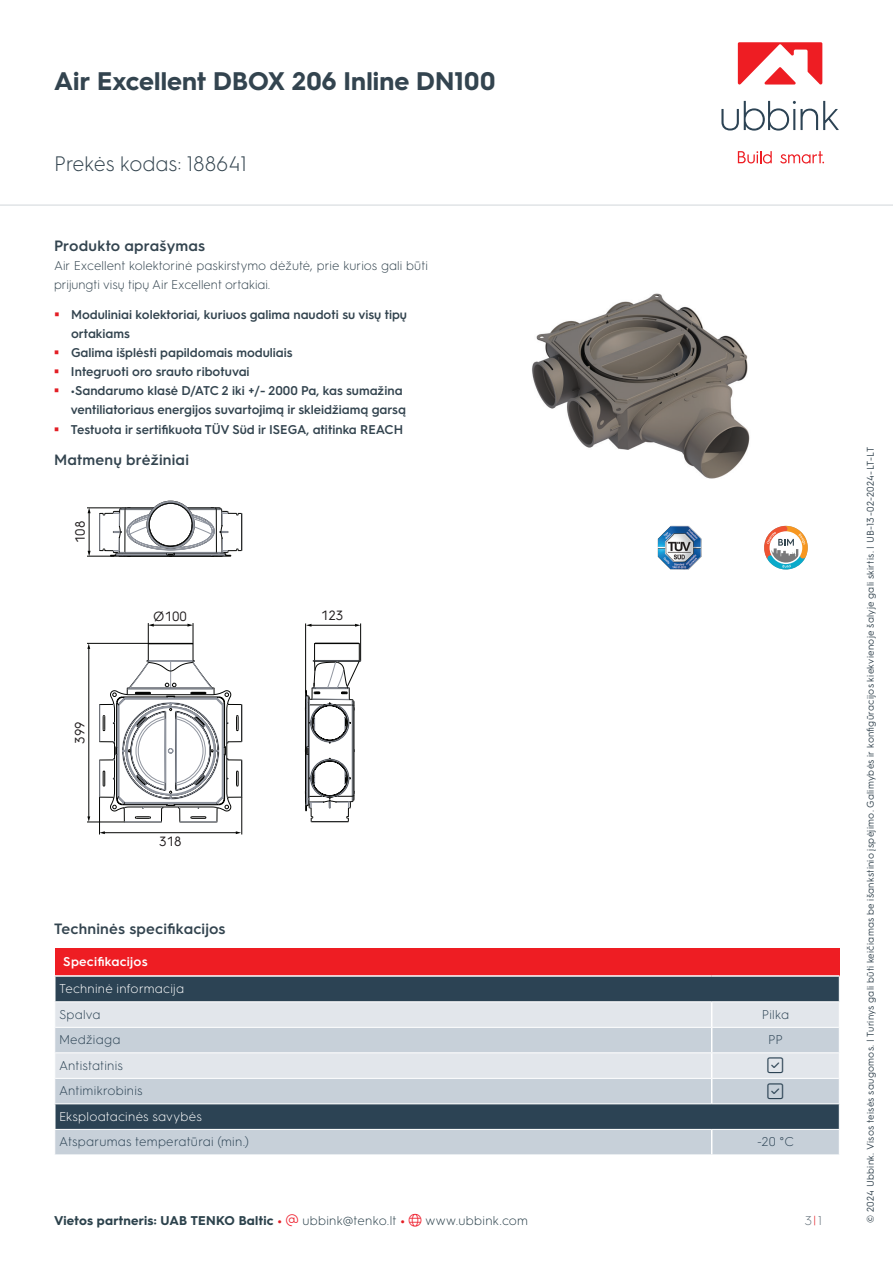
<style>
.page{position:relative;width:893px;height:1263px;background:#fff}
.page>*{position:absolute;margin:0;border:0;box-sizing:border-box;transform-origin:0 0}
.t1{font:700 25.5px "HGS3";letter-spacing:.005em;color:#33444f}
.t2{font:300 21px "HGS3";color:#33444f}
.t3{font:300 18px "Font Awesome 6 Pro";color:#2c4354}
.t4{font:600 15px "HGS3";letter-spacing:.01em;color:#33444f}
.t5{font:13.5px "HGS3";color:#211d1e}
.t6{font:600 12.75px/19.2px "HGS3";color:#33444f}
.t7{font:300 12.75px/19.2px "HGS3";letter-spacing:.005em;color:#33444f}
.t8{font:300 12.75px "HGS3";letter-spacing:.02em;color:#2c4354}
.t9{font:700 12.75px "HGS3";letter-spacing:.015em;color:#2c424c}
.t10{font:300 12.75px "HGS3";letter-spacing:.015em;color:#fff}
.t11{font:600 12.75px "HGS3";letter-spacing:.015em;color:#fff}
.t12{font:300 12.75px "HGS3";color:#66737c}
.t13{font:9.75px "HGS3";letter-spacing:.03em;color:#33444f}
.s1{color:#e31e25}
.s2{color:#ee1f2d}
.s3{font-weight:300}
</style>
<div class="page">
<div style="left:55px;top:948px;width:784px;height:28px;background:#ee1d23"></div>
<div style="left:56px;top:977px;width:783px;height:24px;background:#2c4354"></div>
<div style="left:55px;top:1002px;width:784px;height:25px;background:#e2e6eb"></div>
<svg style="left:55px;top:1028px;width:784px;height:126px;background:#adb8c2"></svg>
<hr style="left:54px;top:975px;width:658px;height:2px;background:#fff">
<hr style="left:712px;top:975px;width:127px;height:2px;background:#fff">
<hr style="left:55px;top:1052px;width:657px;height:1px;background:#fff">
<hr style="left:712px;top:1052px;width:127px;height:1px;background:#fff">
<hr style="left:55px;top:1078px;width:657px;height:1px;background:#fff">
<hr style="left:712px;top:1078px;width:127px;height:1px;background:#fff">
<svg style="left:711px;top:1002px;width:1px;height:101px"></svg>
<hr style="left:54px;top:1103px;width:658px;height:1px;background:#fff">
<hr style="left:712px;top:1103px;width:128px;height:1px;background:#fff">
<hr style="left:54px;top:1104px;width:2px;height:25px;background:#fff">
<hr style="left:54px;top:1129px;width:658px;height:1px;background:#fff">
<hr style="left:712px;top:1129px;width:128px;height:1px;background:#fff">
<svg style="left:711px;top:1130px;width:1px;height:24px"></svg>
<svg style="left:839px;top:977px;width:1px;height:153px"></svg>
<svg style="left:764px;top:525px;width:44px;height:45px"></svg>
<img style="left:658px;top:526px;width:43px;height:44px">
<img style="left:532px;top:293px;width:218px;height:186px">
<hr style="left:104px;top:832px;width:133px;height:1px;background:#040503">
<svg style="left:100px;top:831px;width:5px;height:3px"></svg>
<hr style="left:87px;top:822px;width:38px;height:1px;background:#040503">
<hr style="left:99px;top:797px;width:1px;height:37px;background:#040503">
<hr style="left:241px;top:797px;width:1px;height:37px;background:#040503">
<hr style="left:180px;top:822px;width:37px;height:1px;background:#040503">
<hr style="left:125px;top:822px;width:36px;height:1px;background:#040503">
<svg style="left:87px;top:501px;width:274px;height:321px"></svg>
<hr style="left:0;top:204px;width:893px;height:2px;background:#e1e4e6">
<svg style="left:721px;top:101px;width:118px;height:30px"></svg>
<svg style="left:738px;top:151px;width:34px;height:13px"></svg>
<svg style="left:780px;top:151px;width:44px;height:13px"></svg>
<svg style="left:738px;top:42px;width:84px;height:43px"></svg>
<svg style="left:768px;top:1057px;width:15px;height:16px"></svg>
<svg style="left:768px;top:1083px;width:15px;height:15px"></svg>
<h1 class="t1" style="left:54px;top:63px;width:443px">Air Excellent DBOX 206 Inline DN100</h1>
<h2 class="t2" style="left:54px;top:150px;width:194px">Prekės kodas: 188641</h2>
<p class="t4" style="left:54px;top:235px;width:153px">Produkto aprašymas</p>
<p class="t7" style="left:54px;top:255px;width:375px">Air Excellent kolektorinė paskirstymo dėžutė, prie kurios gali būti prijungti visų tipų Air Excellent ortakiai.</p>
<p class="t6" style="left:71px;top:304px;width:338px">Moduliniai kolektoriai, kuriuos galima naudoti su visų tipų ortakiams<br>Galima išplėsti papildomais moduliais<br>Integruoti oro srauto ribotuvai</p>
<p class="t6" style="left:71px;top:380px;width:337px">•Sandarumo klasė D/ATC 2 iki +/- 2000 Pa, kas sumažina ventiliatoriaus energijos suvartojimą ir skleidžiamą garsą<br>Testuota ir sertifikuota TÜV Süd ir ISEGA, atitinka REACH</p>
<p class="t4" style="left:54px;top:449px;width:136px">Matmenų brėžiniai</p>
<p class="t5" style="left:71px;top:543px;width:24px;rotate:-90deg">108</p>
<p class="t5" style="left:70px;top:744px;width:24px;rotate:-90deg">399</p>
<p class="t5" style="left:153px;top:607px;width:35px">Ø100</p>
<p class="t5" style="left:321px;top:606px;width:24px">123</p>
<p class="t5" style="left:159px;top:832px;width:24px">318</p>
<p class="t4" style="left:54px;top:918px;width:173px">Techninės specifikacijos</p>
<p class="t11" style="left:63px;top:952px;width:86px">Specifikacijos</p>
<p class="t10" style="left:59px;top:980px;width:127px">Techninė informacija</p>
<p class="t8" style="left:59px;top:1006px;width:43px">Spalva</p>
<p class="t8" style="left:762px;top:1006px;width:29px">Pilka</p>
<p class="t8" style="left:59px;top:1031px;width:63px">Medžiaga</p>
<p class="t8" style="left:768px;top:1031px;width:16px">PP</p>
<p class="t8" style="left:59px;top:1057px;width:66px">Antistatinis</p>
<h3 class="t3" style="left:768px;top:1056px;width:17px">▲❑◆</h3>
<p class="t8" style="left:59px;top:1082px;width:85px">Antimikrobinis</p>
<h3 class="t3" style="left:768px;top:1082px;width:17px">▲❑◆</h3>
<p class="t10" style="left:59px;top:1107px;width:144px">Eksploatacinės savybės</p>
<p class="t8" style="left:59px;top:1133px;width:192px">Atsparumas temperatūrai (min.)</p>
<p class="t8" style="left:757px;top:1133px;width:38px">-20 °C</p>
<p class="t9" style="left:54px;top:1211px;width:476px">Vietos partneris: UAB TENKO Baltic <span class="s1">•</span> <span class="s2">▼</span> <span class="s3">ubbink@tenko.lt</span> <span class="s1">•</span> <span class="s2">●□</span> <span class="s3">www.ubbink.com</span></p>
<p class="t12" style="left:805px;top:1211px;width:19px">3<span class="s1">|</span>1</p>
<p class="t13" style="left:864px;top:1222px;width:777px;rotate:-90deg">© 2024 Ubbink. Visos teisės saugomos. | Turinys gali būti keičiamas be išankstinio įspėjimo. Galimybės ir konfigūracijos kiekvienoje šalyje gali skirtis. | UB-13-02-2024-LT-LT</p>
</div>
